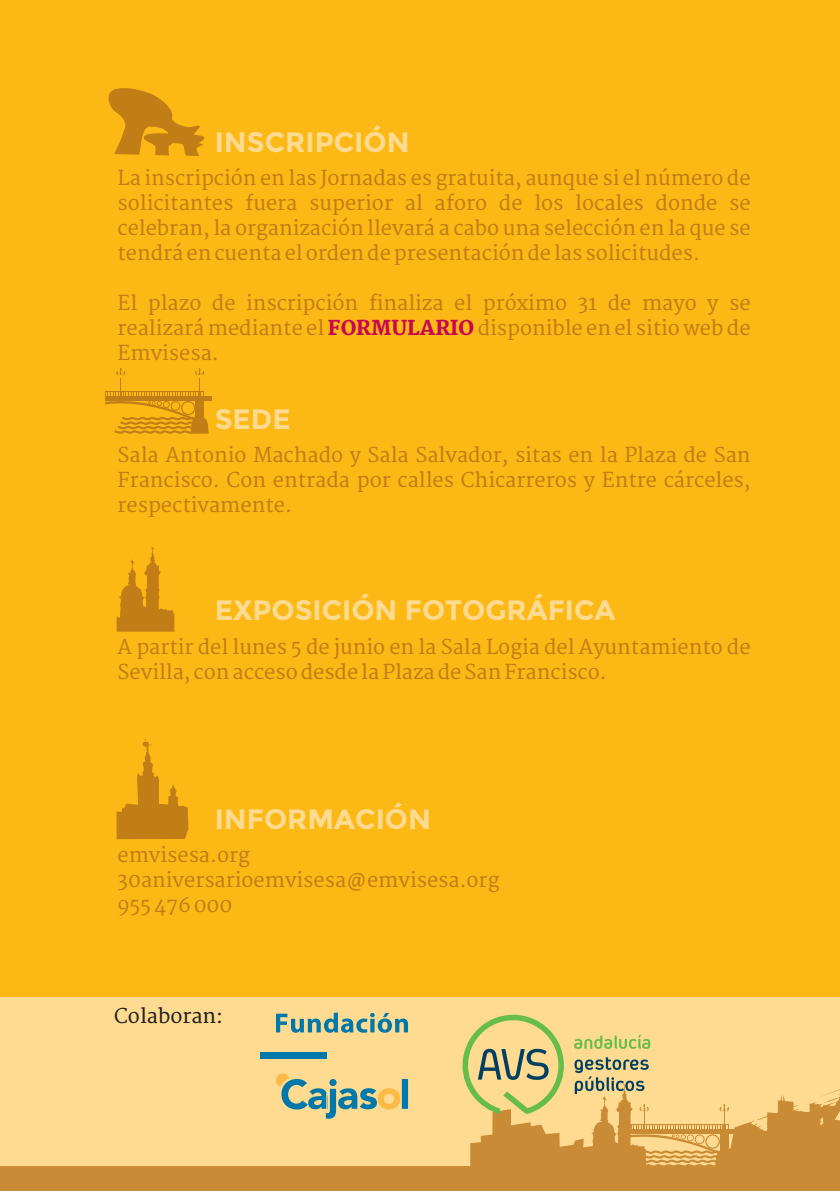
<style>
.page{position:relative;width:840px;height:1191px;background:#fff}
.page>*{position:absolute;margin:0;border:0;box-sizing:border-box;transform-origin:0 0}
.t1{font:700 28px "Montserrat";color:#fedb90}
.t2{font:italic 20px/25px "Merriweather";color:#c27d16;text-align:justify}
.t3{font:italic 20px "Merriweather";color:#231f20}
.s1{font-weight:700;color:#c70851}
</style>
<div class="page">
<div style="left:0;top:0;width:839px;height:1191px;background:#fcb814"></div>
<div style="left:0;top:997px;width:839px;height:193px;background:#fedb90"></div>
<div style="left:0;top:1166px;width:839px;height:24px;background:#ca8b36"></div>
<svg style="left:108px;top:88px;width:97px;height:68px"></svg>
<div style="left:105px;top:396px;width:106px;height:5px;background:#c27d16"></div>
<svg style="left:105px;top:368px;width:104px;height:66px"></svg>
<svg style="left:116px;top:739px;width:72px;height:100px"></svg>
<svg style="left:116px;top:547px;width:58px;height:84px"></svg>
<svg style="left:462px;top:1014px;width:377px;height:152px"></svg>
<svg style="left:276px;top:1073px;width:132px;height:45px"></svg>
<svg style="left:276px;top:1012px;width:132px;height:20px"></svg>
<div style="left:260px;top:1052px;width:66px;height:7px;background:#0078aa"></div>
<h1 class="t1" style="left:215px;top:125px;width:196px">INSCRIPCIÓN</h1>
<p class="t2" style="left:117px;top:167px;width:634px">La inscripción en las Jornadas es gratuita, aunque si el número de solicitantes fuera superior al aforo de los locales donde se celebran, la organización llevará a cabo una selección en la que se tendrá en cuenta el orden de presentación de las solicitudes.</p>
<p class="t2" style="left:117px;top:292px;width:634px">El plazo de inscripción finaliza el próximo 31 de mayo y se realizará mediante el <span class="s1">FORMULARIO</span> disponible en el sitio web de Emvisesa.</p>
<h1 class="t1" style="left:215px;top:402px;width:78px">SEDE</h1>
<p class="t2" style="left:117px;top:443px;width:634px">Sala Antonio Machado y Sala Salvador, sitas en la Plaza de San Francisco. Con entrada por calles Chicarreros y Entre cárceles, respectivamente.</p>
<h1 class="t1" style="left:215px;top:593px;width:402px">EXPOSICIÓN FOTOGRÁFICA</h1>
<p class="t2" style="left:117px;top:635px;width:634px">A partir del lunes 5 de junio en la Sala Logia del Ayuntamiento de<br>Sevilla, con acceso desde la Plaza de San Francisco.</p>
<h1 class="t1" style="left:215px;top:802px;width:217px">INFORMACIÓN</h1>
<p class="t2" style="left:117px;top:843px;width:383px;text-align:left">emvisesa.org<br>30aniversarioemvisesa@emvisesa.org<br>955 476 000</p>
<p class="t3" style="left:114px;top:1004px;width:110px">Colaboran:</p>
</div>
